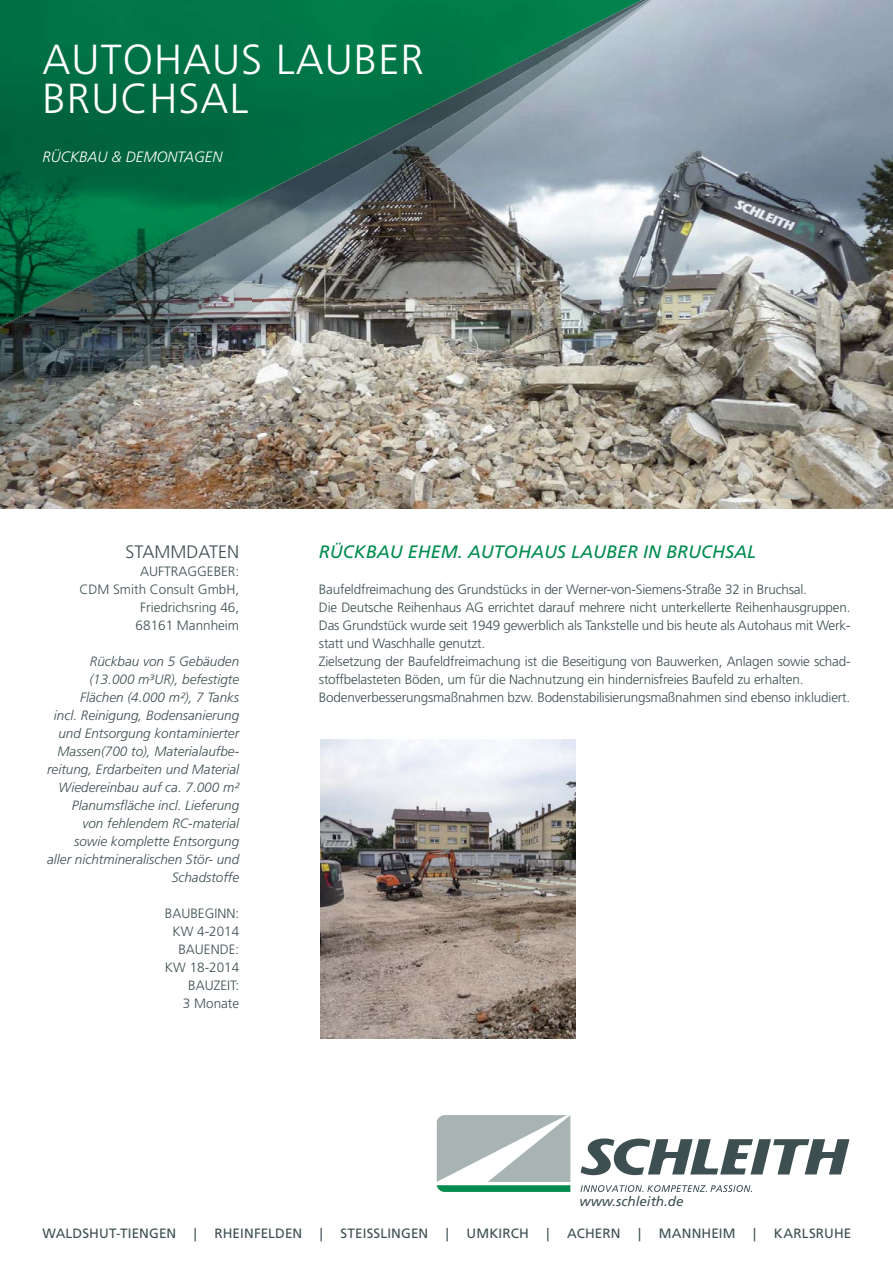
<style>
.page{position:relative;width:893px;height:1263px;background:#fff}
.page>*{position:absolute;margin:0;border:0;box-sizing:border-box;transform-origin:0 0}
.t1{font:300 42px/39px "Frutiger";letter-spacing:.025em;color:#fff}
.t2{font:italic 18px "Frutiger";color:#008c4e}
.t3{font:300 18px "Frutiger";color:#3e4f52}
.t4{font:italic 300 15px "Frutiger";color:#fff}
.t5{font:300 13.5px/18px "Frutiger";letter-spacing:-.015em;color:#3e4f52;text-align:right}
.t6{font:italic 300 13.5px/18px "Frutiger";color:#3e4f52;text-align:right}
.t7{font:13.5px "Frutiger";letter-spacing:.01em;color:#3e4f52}
.t8{font:italic 13.5px "Frutiger";color:#3e4f52}
</style>
<div class="page">
<img style="left:0;top:0;width:893px;height:509px">
<svg style="left:580px;top:1138px;width:269px;height:37px"></svg>
<svg style="left:437px;top:1115px;width:133px;height:77px"></svg>
<svg style="left:580px;top:1185px;width:172px;height:7px"></svg>
<img style="left:320px;top:740px;width:255px;height:298px">
<img style="left:642px;top:0;width:10px;height:51px">
<img style="left:201px;top:327px;width:50px;height:25px">
<img style="left:101px;top:350px;width:100px;height:55px">
<img style="left:50px;top:400px;width:51px;height:69px">
<img style="left:0;top:449px;width:50px;height:57px">
<img style="left:100px;top:404px;width:33px;height:26px">
<img style="left:100px;top:337px;width:41px;height:11px">
<img style="left:50px;top:337px;width:50px;height:78px">
<img style="left:0;top:384px;width:50px;height:15px">
<img style="left:99px;top:348px;width:48px;height:33px">
<img style="left:642px;top:0;width:8px;height:50px">
<img style="left:141px;top:327px;width:77px;height:23px">
<img style="left:68px;top:349px;width:78px;height:51px">
<img style="left:0;top:399px;width:75px;height:50px">
<img style="left:0;top:327px;width:54px;height:9px">
<img style="left:53px;top:335px;width:24px;height:1px">
<img style="left:0;top:0;width:642px;height:327px">
<img style="left:563px;top:0;width:83px;height:48px">
<img style="left:430px;top:62px;width:109px;height:68px">
<img style="left:538px;top:47px;width:30px;height:19px">
<img style="left:376px;top:126px;width:55px;height:36px">
<img style="left:269px;top:158px;width:108px;height:68px">
<img style="left:215px;top:222px;width:54px;height:36px">
<img style="left:158px;top:254px;width:58px;height:35px">
<img style="left:77px;top:288px;width:85px;height:49px">
<img style="left:0;top:336px;width:83px;height:48px">
<h1 class="t1" style="left:43px;top:43px;width:383px">AUTOHAUS LAUBER<br>BRUCHSAL</h1>
<p class="t4" style="left:43px;top:151px;width:181px">RÜCKBAU &amp; DEMONTAGEN</p>
<h2 class="t3" style="left:126px;top:544px;width:115px">STAMMDATEN</h2>
<p class="t5" style="left:79px;top:563px;width:161px">AUFTRAGGEBER:<br>CDM Smith Consult GmbH,<br>Friedrichsring 46,<br>68161 Mannheim</p>
<p class="t6" style="left:47px;top:653px;width:194px">Rückbau von 5 Gebäuden (13.000 m³UR), befestigte<br>Flächen (4.000 m²), 7 Tanks<br>incl. Reinigung, Bodensanierung und Entsorgung kontaminierter<br>Massen(700 to), Materialaufbe&shy;reitung, Erdarbeiten und Material<br>Wiedereinbau auf ca. 7.000 m²<br>Planumsfläche incl. Lieferung<br>von fehlendem RC-material sowie komplette Entsorgung aller nichtmineralischen Stör- und<br>Schadstoffe</p>
<p class="t5" style="left:165px;top:905px;width:76px">BAUBEGINN:<br>KW 4-2014<br>BAUENDE:<br>KW 18-2014<br>BAUZEIT:<br>3 Monate</p>
<h2 class="t2" style="left:319px;top:544px;width:438px">RÜCKBAU EHEM. AUTOHAUS LAUBER IN BRUCHSAL</h2>
<p class="t5" style="left:319px;top:581px;width:533px;text-align:left">Baufeldfreimachung des Grundstücks in der Werner-von-Siemens-Straße 32 in Bruchsal.<br>Die Deutsche Reihenhaus AG errichtet darauf mehrere nicht unterkellerte Reihenhausgruppen.<br>Das Grundstück wurde seit 1949 gewerblich als Tankstelle und bis heute als Autohaus mit Werk&shy;statt und Waschhalle genutzt.<br>Zielsetzung der Baufeldfreimachung ist die Beseitigung von Bauwerken, Anlagen sowie schad&shy;stoffbelasteten Böden, um für die Nachnutzung ein hindernisfreies Baufeld zu erhalten.<br>Bodenverbesserungsmaßnahmen bzw. Bodenstabilisierungsmaßnahmen sind ebenso inkludiert.</p>
<p class="t8" style="left:579px;top:1196px;width:106px">www.schleith.de</p>
<p class="t7" style="left:43px;top:1227px;width:135px">WALDSHUT-TIENGEN</p>
<p class="t7" style="left:194px;top:1227px;width:4px">|</p>
<p class="t7" style="left:214px;top:1227px;width:89px">RHEINFELDEN</p>
<p class="t7" style="left:320px;top:1227px;width:4px">|</p>
<p class="t7" style="left:341px;top:1227px;width:89px">STEISSLINGEN</p>
<p class="t7" style="left:446px;top:1227px;width:4px">|</p>
<p class="t7" style="left:467px;top:1227px;width:64px">UMKIRCH</p>
<p class="t7" style="left:546px;top:1227px;width:4px">|</p>
<p class="t7" style="left:567px;top:1227px;width:55px">ACHERN</p>
<p class="t7" style="left:638px;top:1227px;width:4px">|</p>
<p class="t7" style="left:659px;top:1227px;width:78px">MANNHEIM</p>
<p class="t7" style="left:753px;top:1227px;width:4px">|</p>
<p class="t7" style="left:774px;top:1227px;width:79px">KARLSRUHE</p>
</div>
